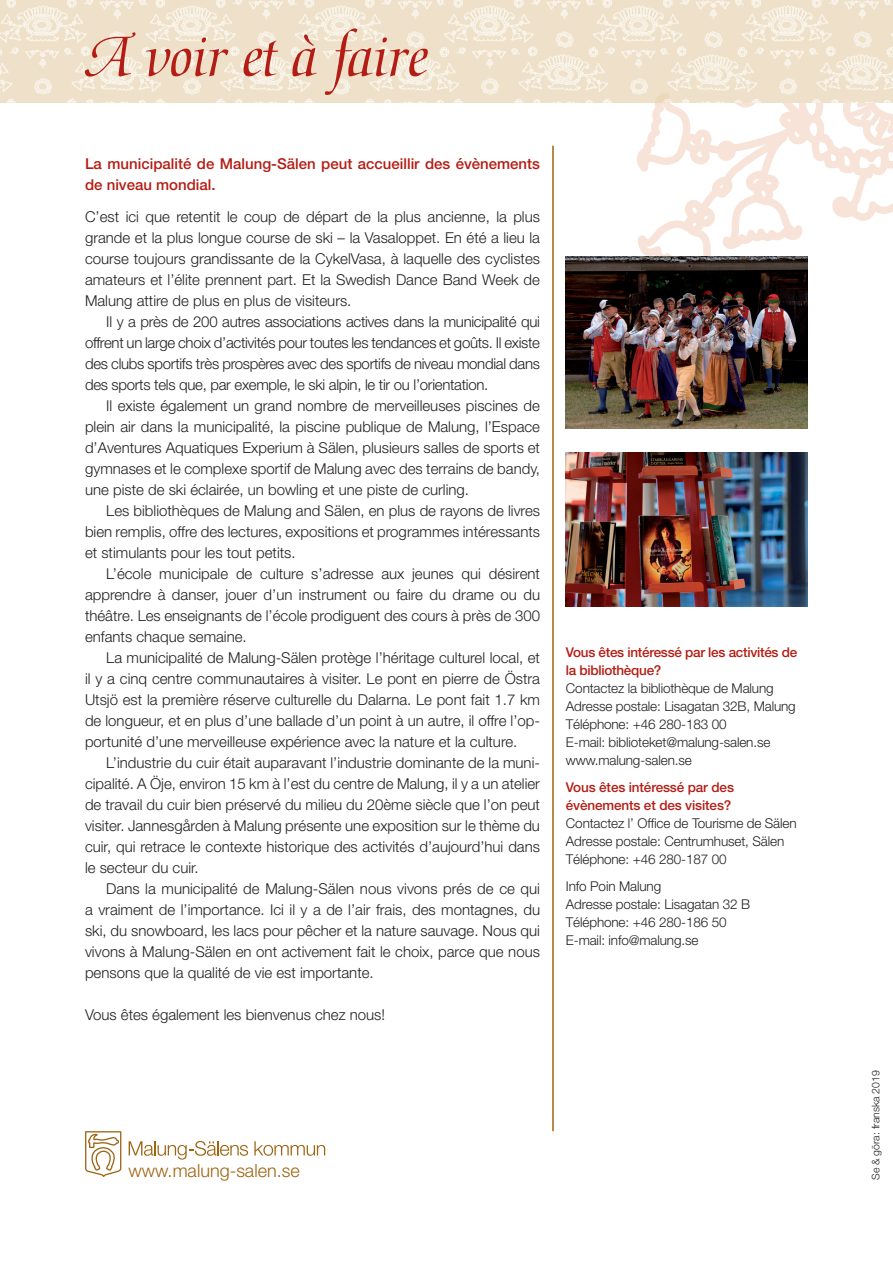
<style>
.page{position:relative;width:893px;height:1263px;background:#fff}
.page>*{position:absolute;margin:0;border:0;box-sizing:border-box;transform-origin:0 0}
.t1{font:63px "Medici Script";letter-spacing:-.01em;color:#b41d15}
.t2{font:300 18px "Helvetica Neue";color:#9e6412}
.t3{font:300 15px/21px "Helvetica Neue";color:#231f20;text-align:justify}
.t4{font:500 15px/21px "Helvetica Neue";color:#b41d15}
.t5{font:300 13.5px/18px "Helvetica Neue";letter-spacing:-.01em;color:#231f20}
.t6{font:500 13.5px/18px "Helvetica Neue";letter-spacing:-.02em;color:#b41d15}
.t7{font:300 10.5px "Helvetica Neue";color:#231f20}
</style>
<div class="page">
<svg style="left:637px;top:103px;width:256px;height:153px"></svg>
<svg style="left:0;top:0;width:893px;height:103px;background:#f0e4cf"></svg>
<img style="left:566px;top:453px;width:242px;height:154px">
<svg style="left:85px;top:1131px;width:36px;height:46px"></svg>
<svg style="left:129px;top:1141px;width:119px;height:18px"></svg>
<svg style="left:254px;top:1141px;width:71px;height:15px"></svg>
<img style="left:566px;top:256px;width:242px;height:173px">
<hr style="left:552px;top:146px;width:2px;height:985px;background:#9e6412">
<h1 class="t1" style="left:85px;top:21px;width:345px">A voir et à faire</h1>
<p class="t4" style="left:85px;top:153px;width:456px">La municipalité de Malung-Sälen peut accueillir des évènements de niveau mondial.</p>
<p class="t3" style="left:85px;top:205px;width:456px">C’est ici que retentit le coup de départ de la plus ancienne, la plus grande et la plus longue course de ski – la Vasaloppet. En été a lieu la course toujours grandissante de la CykelVasa, à laquelle des cyclistes amateurs et l’élite prennent part. Et la Swedish Dance Band Week de Malung attire de plus en plus de visiteurs.</p>
<p class="t3" style="left:85px;top:310px;width:457px;text-indent:21px">Il y a près de 200 autres associations actives dans la municipalité qui offrent un large choix d’activités pour toutes les tendances et goûts. Il existe des clubs sportifs très prospères avec des sportifs de niveau mondial dans des sports tels que, par exemple, le ski alpin, le tir ou l’orientation.</p>
<p class="t3" style="left:85px;top:394px;width:457px;text-indent:21px">Il existe également un grand nombre de merveilleuses piscines de plein air dans la municipalité, la piscine publique de Malung, l’Espace d’Aventures Aquatiques Experium à Sälen, plusieurs salles de sports et gymnases et le complexe sportif de Malung avec des terrains de bandy, une piste de ski éclairée, un bowling et une piste de curling.</p>
<p class="t3" style="left:85px;top:499px;width:457px;text-indent:21px">Les bibliothèques de Malung and Sälen, en plus de rayons de livres bien remplis, offre des lectures, expositions et programmes intéressants et stimulants pour les tout petits.</p>
<p class="t3" style="left:85px;top:562px;width:457px;text-indent:21px">L’école municipale de culture s’adresse aux jeunes qui désirent apprendre à danser, jouer d’un instrument ou faire du drame ou du théâtre. Les enseignants de l’école prodiguent des cours à près de 300 enfants chaque semaine.</p>
<p class="t3" style="left:85px;top:646px;width:457px;text-indent:21px">La municipalité de Malung-Sälen protège l’héritage culturel local, et il y a cinq centre communautaires à visiter. Le pont en pierre de Östra Utsjö est la première réserve culturelle du Dalarna. Le pont fait 1.7 km de longueur, et en plus d’une ballade d’un point à un autre, il offre l’op&shy;portunité d’une merveilleuse expérience avec la nature et la culture.</p>
<p class="t3" style="left:85px;top:751px;width:456px;text-indent:21px">L’industrie du cuir était auparavant l’industrie dominante de la muni&shy;cipalité. A Öje, environ 15 km à l’est du centre de Malung, il y a un atelier de travail du cuir bien préservé du milieu du 20ème siècle que l’on peut visiter. Jannesgården à Malung présente une exposition sur le thème du cuir, qui retrace le contexte historique des activités d’aujourd’hui dans le secteur du cuir.</p>
<p class="t3" style="left:85px;top:877px;width:456px;text-indent:21px">Dans la municipalité de Malung-Sälen nous vivons prés de ce qui a vraiment de l’importance. Ici il y a de l’air frais, des montagnes, du ski, du snowboard, les lacs pour pêcher et la nature sauvage. Nous qui vivons à Malung-Sälen en ont activement fait le choix, parce que nous pensons que la qualité de vie est importante.</p>
<p class="t3" style="left:85px;top:1003px;width:302px">Vous êtes également les bienvenus chez nous!</p>
<p class="t6" style="left:566px;top:643px;width:233px">Vous êtes intéressé par les activités de la bibliothèque?</p>
<p class="t5" style="left:566px;top:679px;width:231px">Contactez la bibliothèque de Malung Adresse postale: Lisagatan 32B, Malung Téléphone: +46 280-183 00<br>E-mail: biblioteket@malung-salen.se www.malung-salen.se</p>
<p class="t6" style="left:566px;top:778px;width:170px">Vous êtes intéressé par des évènements et des visites?</p>
<p class="t5" style="left:566px;top:814px;width:232px">Contactez l’ Office de Tourisme de Sälen<br>Adresse postale: Centrumhuset, Sälen<br>Téléphone: +46 280-187 00</p>
<p class="t5" style="left:566px;top:877px;width:186px">Info Poin Malung<br>Adresse postale: Lisagatan 32 B<br>Téléphone: +46 280-186 50<br>E-mail: info@malung.se</p>
<p class="t2" style="left:129px;top:1159px;width:173px">www.malung-salen.se</p>
<p class="t7" style="left:869px;top:1180px;width:111px;rotate:-90deg">Se &amp; göra: franska 2019</p>
</div>
